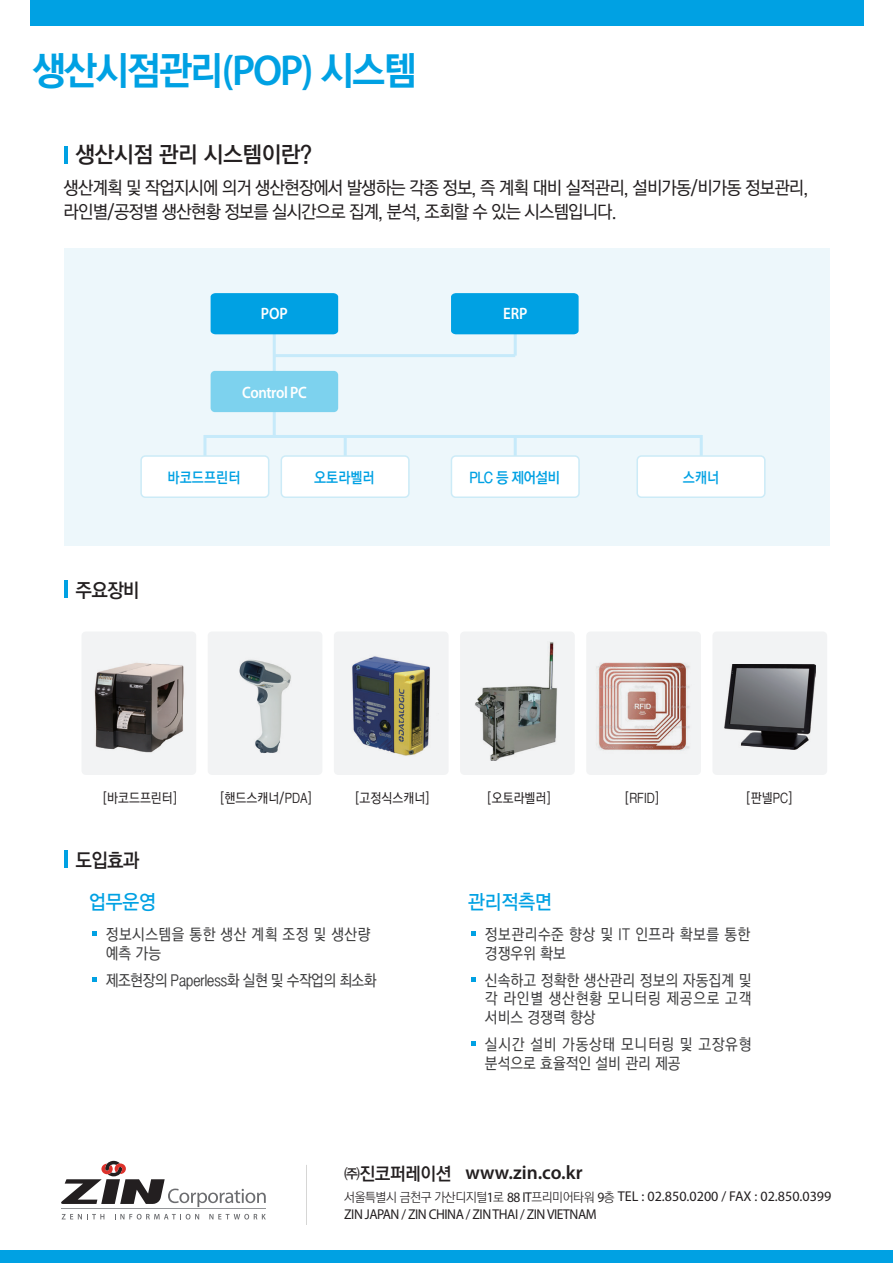
<style>
.page{position:relative;width:893px;height:1263px;background:#fff}
.page>*{position:absolute;margin:0;border:0;box-sizing:border-box;transform-origin:0 0}
.t1{font:39px "YDVYGO550";letter-spacing:-.05em;color:#00a1e3;scale:.95 1}
.t2{font:22.5px "YDVYGO540";letter-spacing:-.025em;color:#231f20}
.t3{font:20.25px "YDVYGO33";color:#00a1e3;scale:.9 1}
.t4{font:600 19.5px "Myriad Pro";letter-spacing:.005em;color:#231f20}
.t5{font:19.5px "YDVYGO540";letter-spacing:-.05em;color:#231f20;scale:.95 1}
.t6{font:18px/24px "YDVYGO530";letter-spacing:-.05em;color:#231f20;scale:.95 1}
.t7{font:600 16.5px "Myriad Pro";letter-spacing:-.025em;color:#fff;scale:.9 1}
.t8{font:15.75px/18.9px "YDVYGO530";letter-spacing:.01em;color:#3e3e3f;text-align:justify;scale:.9 1}
.t9{font:15.75px/18.9px "YDVYGO530";letter-spacing:.05em;color:#3e3e3f;scale:.9 1}
.t10{font:15.75px "YDVYGO530";letter-spacing:-.04em;color:#3e3e3f;scale:.9 1}
.t11{font:15.75px/18.9px "YDVYGO530";letter-spacing:.035em;color:#3e3e3f;scale:.9 1}
.t12{font:15.75px/18.9px "YDVYGO530";letter-spacing:.03em;color:#3e3e3f;scale:.9 1}
.t13{font:15px "YDVYGO540";color:#00a1e3;scale:.9 1}
.t14{font:15px "YDVYGO540";color:#00a1e3;scale:.94 1}
.t15{font:14.25px/17.5px "Myriad Pro";letter-spacing:-.035em;color:#231f20;scale:.95 1}
.t16{font:13.5px "YDVYGO530";color:#231f20;scale:.9 1}
.s1{font-family:"Myriad Pro";font-weight:600;font-size:43.5px}
.s2{font-family:"YDVYGO540";font-weight:400;font-size:18px}
.s3{font-family:"YDVYGO520";font-size:12.75px}
</style>
<div class="page">
<div style="left:208px;top:631px;width:114px;height:144px;background:#f2f3f4;border-radius:4px"></div>
<div style="left:334px;top:631px;width:115px;height:144px;background:#f2f3f4;border-radius:4px"></div>
<div style="left:460px;top:631px;width:115px;height:144px;background:#f2f3f4;border-radius:4px"></div>
<div style="left:586px;top:631px;width:115px;height:144px;background:#f2f3f4;border-radius:4px"></div>
<div style="left:712px;top:631px;width:115px;height:144px;background:#f2f3f4;border-radius:4px"></div>
<div style="left:82px;top:631px;width:114px;height:144px;background:#f2f3f4;border-radius:4px"></div>
<div style="left:64px;top:248px;width:765px;height:298px;background:#edf7fb"></div>
<hr style="left:64px;top:146px;width:4px;height:17px;background:#00a1e3">
<div style="left:30px;top:0;width:833px;height:26px;background:#00a1e3"></div>
<svg style="left:92px;top:931px;width:5px;height:5px"></svg>
<svg style="left:92px;top:977px;width:5px;height:4px"></svg>
<svg style="left:471px;top:977px;width:5px;height:4px"></svg>
<img style="left:596px;top:662px;width:94px;height:89px">
<img style="left:239px;top:659px;width:52px;height:94px">
<img style="left:94px;top:662px;width:90px;height:91px">
<img style="left:352px;top:656px;width:78px;height:100px">
<svg style="left:471px;top:931px;width:5px;height:5px"></svg>
<svg style="left:471px;top:1041px;width:5px;height:5px"></svg>
<img style="left:724px;top:664px;width:91px;height:85px">
<img style="left:475px;top:642px;width:82px;height:119px">
<hr style="left:64px;top:581px;width:4px;height:17px;background:#00a1e3">
<hr style="left:64px;top:850px;width:4px;height:17px;background:#00a1e3">
<hr style="left:273px;top:334px;width:3px;height:102px;background:#c6eafa">
<div style="left:203px;top:435px;width:500px;height:23px;border:3px solid #c6eafa"></div>
<hr style="left:274px;top:354px;width:241px;height:3px;background:#c6eafa">
<hr style="left:514px;top:334px;width:3px;height:22px;background:#c6eafa">
<hr style="left:514px;top:436px;width:3px;height:20px;background:#c6eafa">
<hr style="left:344px;top:436px;width:3px;height:20px;background:#c6eafa">
<div style="left:211px;top:293px;width:127px;height:41px;background:#00a1e3"></div>
<div style="left:451px;top:293px;width:128px;height:41px;background:#00a1e3"></div>
<div style="left:211px;top:371px;width:127px;height:41px;background:#7dd2ee;border-radius:4px"></div>
<div style="left:141px;top:456px;width:128px;height:41px;background:#fff;border-radius:4px"></div>
<div style="left:140px;top:455px;width:129px;height:43px;border:2px solid #ccebf7;border-radius:4px"></div>
<div style="left:281px;top:456px;width:128px;height:41px;background:#fff;border-radius:4px"></div>
<div style="left:281px;top:455px;width:129px;height:43px;border:2px solid #ccebf7;border-radius:4px"></div>
<div style="left:451px;top:456px;width:128px;height:41px;background:#fff;border-radius:4px"></div>
<div style="left:451px;top:455px;width:129px;height:43px;border:2px solid #ccebf7;border-radius:4px"></div>
<div style="left:637px;top:456px;width:128px;height:41px;background:#fff;border-radius:4px"></div>
<div style="left:636px;top:455px;width:130px;height:43px;border:2px solid #ccebf7;border-radius:4px"></div>
<div style="left:0;top:1250px;width:893px;height:13px;background:#00a1e3"></div>
<hr style="left:307px;top:1165px;width:1px;height:59px;background:#d6d6d5">
<svg style="left:62px;top:1214px;width:42px;height:5px"></svg>
<svg style="left:115px;top:1214px;width:84px;height:5px"></svg>
<svg style="left:209px;top:1214px;width:57px;height:5px"></svg>
<hr style="left:61px;top:1209px;width:205px;height:1px;background:#939598">
<svg style="left:61px;top:1161px;width:205px;height:46px"></svg>
<h1 class="t1" style="left:33px;top:45px;width:406px">생산시점관리<span class="s1">(POP)</span> 시스템</h1>
<h2 class="t2" style="left:76px;top:139px;width:238px">생산시점 관리 시스템이란?</h2>
<p class="t6" style="left:64px;top:175px;width:786px">생산계획 및 작업지시에 의거 생산현장에서 발생하는 각종 정보, 즉 계획 대비 실적관리, 설비가동/비가동 정보관리, 라인별/공정별 생산현황 정보를 실시간으로 집계, 분석, 조회할 수 있는 시스템입니다.</p>
<p class="t7" style="left:261px;top:302px;width:32px">POP</p>
<p class="t7" style="left:503px;top:302px;width:29px">ERP</p>
<p class="t7" style="left:242px;top:382px;width:73px">Control PC</p>
<p class="t13" style="left:168px;top:467px;width:83px">바코드프린터</p>
<p class="t13" style="left:314px;top:467px;width:69px">오토라벨러</p>
<p class="t14" style="left:470px;top:467px;width:98px">PLC 등 제어설비</p>
<p class="t13" style="left:683px;top:467px;width:42px">스캐너</p>
<h3 class="t5" style="left:76px;top:578px;width:69px">주요장비</h3>
<p class="t16" style="left:103px;top:789px;width:84px">[바코드프린터]</p>
<p class="t16" style="left:220px;top:789px;width:103px">[핸드스캐너/PDA]</p>
<p class="t16" style="left:355px;top:789px;width:84px">[고정식스캐너]</p>
<p class="t16" style="left:488px;top:789px;width:71px">[오토라벨러]</p>
<p class="t16" style="left:625px;top:789px;width:39px">[RFID]</p>
<p class="t16" style="left:747px;top:789px;width:52px">[판넬PC]</p>
<h3 class="t5" style="left:76px;top:847px;width:69px">도입효과</h3>
<h3 class="t3" style="left:89px;top:888px;width:76px">업무운영</h3>
<p class="t12" style="left:106px;top:924px;width:296px">정보시스템을 통한 생산 계획 조정 및 생산량 예측 가능</p>
<p class="t10" style="left:106px;top:969px;width:302px">제조현장의 Paperless화 실현 및 수작업의 최소화</p>
<h3 class="t3" style="left:468px;top:888px;width:95px">관리적측면</h3>
<p class="t11" style="left:485px;top:924px;width:296px">정보관리수준 향상 및 IT 인프라 확보를 통한 경쟁우위 확보</p>
<p class="t8" style="left:485px;top:970px;width:298px">신속하고 정확한 생산관리 정보의 자동집계 및 각 라인별 생산현황 모니터링 제공으로 고객 서비스 경쟁력 향상</p>
<p class="t9" style="left:485px;top:1034px;width:298px">실시간 설비 가동상태 모니터링 및 고장유형 분석으로 효율적인 설비 관리 제공</p>
<h3 class="t4" style="left:344px;top:1160px;width:240px"><span class="s2">㈜진코퍼레이션</span> www.zin.co.kr</h3>
<p class="t15" style="left:344px;top:1188px;width:514px"><span class="s3">서울특별시 금천구 가산디지털</span>1<span class="s3">로</span> 88 IT<span class="s3">프리미어타워</span> 9<span class="s3">층</span> TEL : 02.850.0200 / FAX : 02.850.0399<br>ZIN JAPAN / ZIN CHINA / ZINTHAI / ZINVIETNAM</p>
</div>
